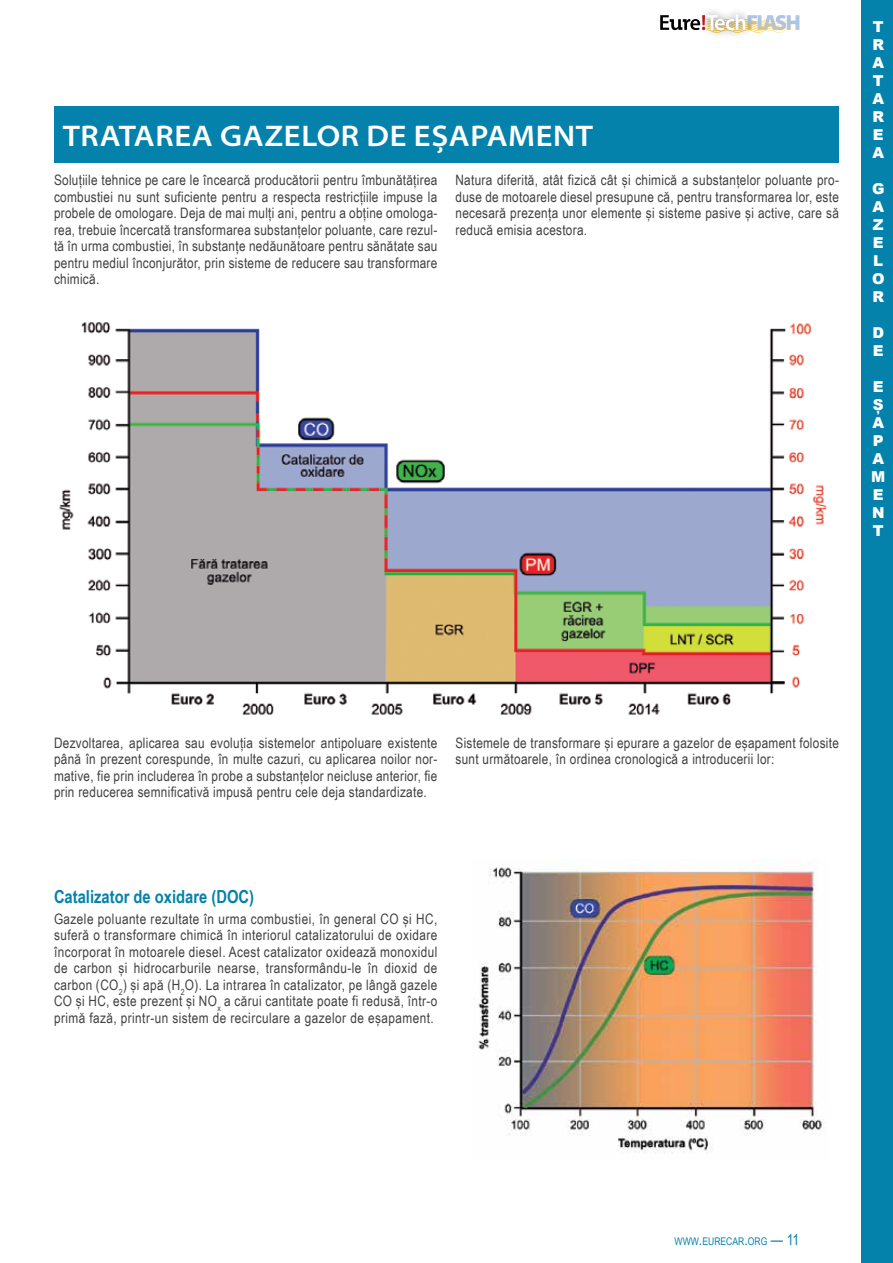
<style>
.page{position:relative;width:893px;height:1263px;background:#fff}
.page>*{position:absolute;margin:0;border:0;box-sizing:border-box;transform-origin:0 0}
.t1{font:600 semi-expanded 30px "Myriad Pro";letter-spacing:.02em;color:#fff}
.t2{font:700 18px "Arial Narrow";color:#0482ab}
.t3{font:900 15px/18px "Arial";color:#fff;text-align:justify}
.t4{font:14.4px/16.5px "Arial Narrow";letter-spacing:.02em;color:#414042;text-align:justify}
.t5{font:10.5px "Arial Narrow";color:#0482ab}
.s1{font-size:15px}
</style>
<div class="page">
<svg style="left:660px;top:14px;width:139px;height:19px"></svg>
<div style="left:862px;top:0;width:31px;height:1263px;background:#0482ab"></div>
<div style="left:54px;top:106px;width:785px;height:57px;background:#0482ab"></div>
<img style="left:59px;top:322px;width:768px;height:393px">
<img style="left:478px;top:860px;width:348px;height:293px">
<h1 class="t1" style="left:63px;top:119px;width:532px">TRATAREA GAZELOR DE EȘAPAMENT</h1>
<p class="t4" style="left:54px;top:171px;width:385px">Soluțiile tehnice pe care le încearcă producătorii pentru îmbunătățirea combustiei nu sunt suficiente pentru a respecta restricțiile impuse la probele de omologare. Deja de mai mulți ani, pentru a obține omologa&shy;rea, trebuie încercată transformarea substanțelor poluante, care rezul&shy;tă în urma combustiei, în substanțe nedăunătoare pentru sănătate sau pentru mediul înconjurător, prin sisteme de reducere sau transformare chimică.</p>
<p class="t4" style="left:455px;top:171px;width:385px">Natura diferită, atât fizică cât și chimică a substanțelor poluante pro&shy;duse de motoarele diesel presupune că, pentru transformarea lor, este necesară prezența unor elemente și sisteme pasive și active, care să reducă emisia acestora.</p>
<p class="t3" style="left:872px;top:17px;width:13px">T R A T A R E A</p>
<p class="t3" style="left:872px;top:179px;width:14px">G A Z E L O R</p>
<p class="t3" style="left:872px;top:323px;width:13px">D<br>E</p>
<p class="t3" style="left:871px;top:377px;width:16px">E Ș A P A M E N T</p>
<p class="t4" style="left:54px;top:734px;width:385px">Dezvoltarea, aplicarea sau evoluția sistemelor antipoluare existente până în prezent corespunde, în multe cazuri, cu aplicarea noilor nor&shy;mative, fie prin includerea în probe a substanțelor neicluse anterior, fie prin reducerea semnificativă impusă pentru cele deja standardizate.</p>
<p class="t4" style="left:455px;top:734px;width:385px">Sistemele de transformare și epurare a gazelor de eșapament folosite sunt următoarele, în ordinea cronologică a introducerii lor:</p>
<p class="t2" style="left:54px;top:883px;width:202px">Catalizator de oxidare (DOC)</p>
<p class="t4" style="left:54px;top:910px;width:385px">Gazele poluante rezultate în urma combustiei, în general CO și HC, suferă o transformare chimică în interiorul catalizatorului de oxidare încorporat în motoarele diesel. Acest catalizator oxidează monoxidul de carbon și hidrocarburile nearse, transformându-le în dioxid de carbon (CO<sub>2</sub>) și apă (H<sub>2</sub>O). La intrarea în catalizator, pe lângă gazele CO și HC, este prezent și NO<sub>x</sub> a cărui cantitate poate fi redusă, într-o primă fază, printr-un sistem de recirculare a gazelor de eșapament.</p>
<p class="t5" style="left:675px;top:1233px;width:126px">WWW<span class="s1">.</span>EURECAR<span class="s1">.</span>ORG <span class="s1">— 11</span></p>
</div>
